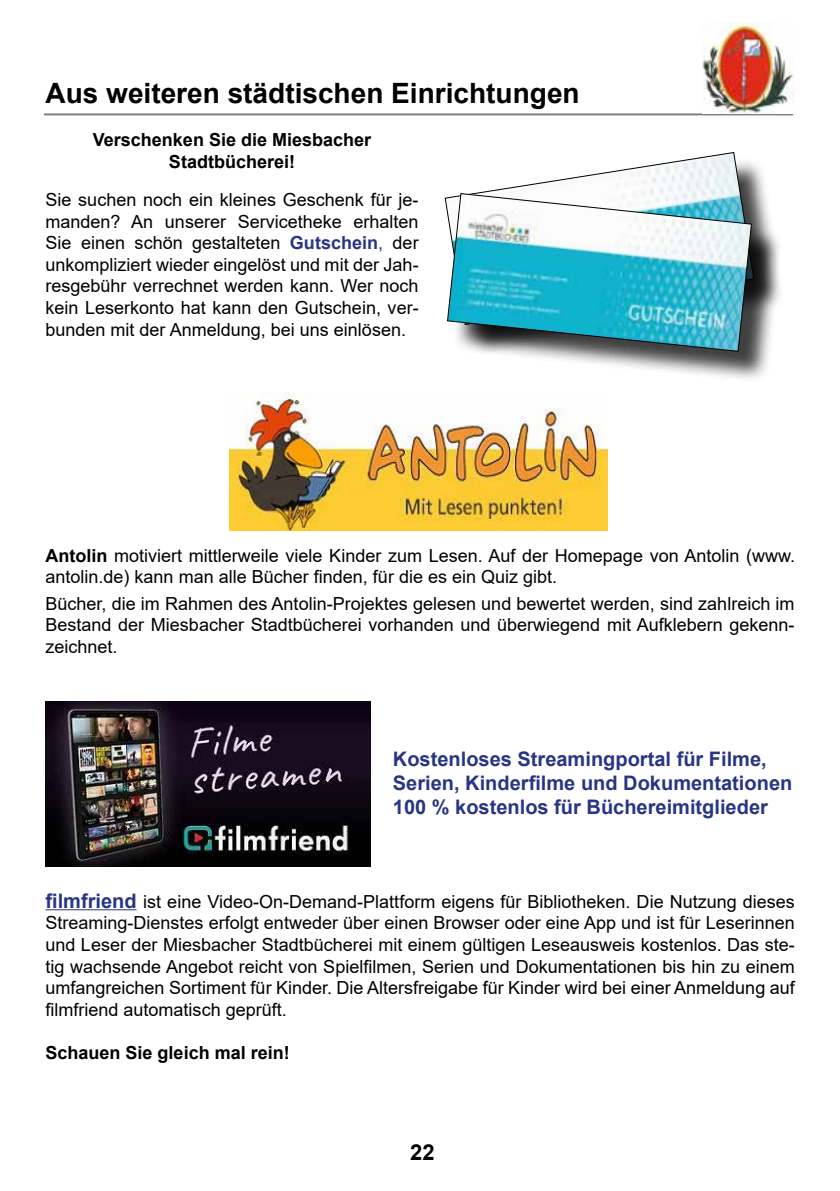
<style>
.page{position:relative;width:840px;height:1191px;background:#fff}
.page>*{position:absolute;margin:0;border:0;box-sizing:border-box;transform-origin:0 0}
.t1{font:700 28px "Arial";color:#000}
.t2{font:700 22px "Arial";color:#000}
.t3{font:700 20px/24px "Arial";color:#283583}
.t4{font:18px/21.6px "Arial";color:#000;text-align:justify}
.t5{font:700 18px/21.6px "Arial";color:#000;text-align:center}
.s1{font-weight:700;color:#283583}
.s2{color:#283583}
.s3{font-weight:700}
.s4{font-weight:700;font-size:20px;color:#283583}
</style>
<div class="page">
<hr style="left:44px;top:113px;width:748px;height:2px;background:#000">
<img style="left:702px;top:23px;width:92px;height:90px">
<div style="left:449px;top:157px;width:335px;height:199px;background:#000;opacity:.75"></div>
<svg style="left:444px;top:152px;width:309px;height:60px"></svg>
<div style="left:451px;top:198px;width:331px;height:185px;background:#000;opacity:.75"></div>
<svg style="left:447px;top:193px;width:304px;height:158px"></svg>
<img style="left:229px;top:392px;width:378px;height:139px">
<img style="left:45px;top:701px;width:325px;height:165px">
<hr style="left:45px;top:909px;width:92px;height:1px;background:#283583">
<h1 class="t1" style="left:45px;top:73px;width:535px">Aus weiteren städtischen Einrichtungen</h1>
<p class="t5" style="left:93px;top:129px;width:280px">Verschenken Sie die Miesbacher<br>Stadtbücherei!</p>
<p class="t4" style="left:45px;top:189px;width:374px">Sie suchen noch ein kleines Geschenk für je&shy;manden? An unserer Servicetheke erhalten Sie einen schön gestalteten <span class="s1">Gutschein</span><span class="s2">,</span> der unkompliziert wieder eingelöst und mit der Jah&shy;resgebühr verrechnet werden kann. Wer noch kein Leserkonto hat kann den Gutschein, ver&shy;bunden mit der Anmeldung, bei uns einlösen.</p>
<p class="t4" style="left:45px;top:544px;width:750px"><span class="s3">Antolin</span> motiviert mittlerweile viele Kinder zum Lesen. Auf der Homepage von Antolin (www. antolin.de) kann man alle Bücher finden, für die es ein Quiz gibt.</p>
<p class="t4" style="left:45px;top:592px;width:750px">Bücher, die im Rahmen des Antolin-Projektes gelesen und bewertet werden, sind zahlreich im Bestand der Miesbacher Stadtbücherei vorhanden und überwiegend mit Aufklebern gekenn&shy;zeichnet.</p>
<p class="t3" style="left:393px;top:747px;width:400px">Kostenloses Streamingportal für Filme,<br>Serien, Kinderfilme und Dokumentationen<br>100 % kostenlos für Büchereimitglieder</p>
<p class="t4" style="left:45px;top:890px;width:750px"><span class="s4">filmfriend</span> ist eine Video-On-Demand-Plattform eigens für Bibliotheken. Die Nutzung dieses Streaming-Dienstes erfolgt entweder über einen Browser oder eine App und ist für Leserinnen und Leser der Miesbacher Stadtbücherei mit einem gültigen Leseausweis kostenlos. Das ste&shy;tig wachsende Angebot reicht von Spielfilmen, Serien und Dokumentationen bis hin zu einem umfangreichen Sortiment für Kinder. Die Altersfreigabe für Kinder wird bei einer Anmeldung auf filmfriend automatisch geprüft.</p>
<p class="t5" style="left:45px;top:1042px;width:246px">Schauen Sie gleich mal rein!</p>
<p class="t2" style="left:410px;top:1136px;width:26px">22</p>
</div>
